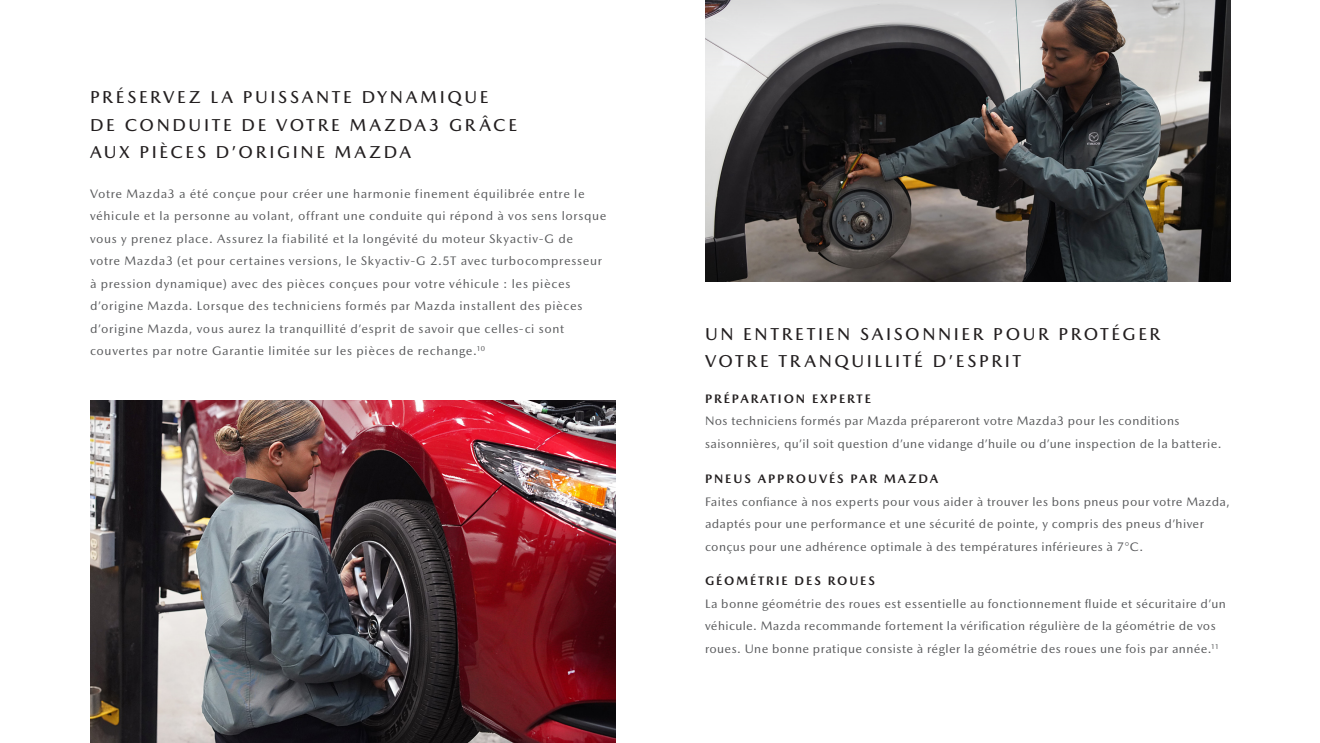
<style>
.page{position:relative;width:1320px;height:743px;background:#fff}
.page>*{position:absolute;margin:0;border:0;box-sizing:border-box;transform-origin:0 0}
.t1{font:500 17.5px/27.5px "Mazda Type";letter-spacing:.15em;color:#231f20}
.t2{font:12.5px/22.5px "Mazda Type";letter-spacing:.04em;color:#57585a}
.t3{font:700 12.5px "Mazda Type";letter-spacing:.15em;color:#231f20}
</style>
<div class="page">
<img style="left:90px;top:400px;width:525px;height:342px">
<img style="left:705px;top:102px;width:525px;height:179px">
<svg style="left:705px;top:0;width:525px;height:102px;background:#8a8787"></svg>
<p class="t1" style="left:90px;top:83px;width:429px">PRÉSERVEZ LA PUISSANTE DYNAMIQUE<br>DE CONDUITE DE VOTRE MAZDA3 GRÂCE<br>AUX PIÈCES D’ORIGINE MAZDA</p>
<p class="t2" style="left:90px;top:182px;width:518px">Votre Mazda3 a été conçue pour créer une harmonie finement équilibrée entre le véhicule et la personne au volant, offrant une conduite qui répond à vos sens lorsque vous y prenez place. Assurez la fiabilité et la longévité du moteur Skyactiv-G de votre Mazda3 (et pour certaines versions, le Skyactiv-G 2.5T avec turbocompresseur à pression dynamique) avec des pièces conçues pour votre véhicule : les pièces d’origine Mazda. Lorsque des techniciens formés par Mazda installent des pièces d’origine Mazda, vous aurez la tranquillité d’esprit de savoir que celles-ci sont couvertes par notre Garantie limitée sur les pièces de rechange.<sup>10</sup></p>
<p class="t1" style="left:705px;top:319px;width:457px">UN ENTRETIEN SAISONNIER POUR PROTÉGER<br>VOTRE TRANQUILLITÉ D’ESPRIT</p>
<p class="t3" style="left:705px;top:391px;width:167px">PRÉPARATION EXPERTE</p>
<p class="t2" style="left:705px;top:409px;width:518px">Nos techniciens formés par Mazda prépareront votre Mazda3 pour les conditions saisonnières, qu’il soit question d’une vidange d’huile ou d’une inspection de la batterie.</p>
<p class="t3" style="left:705px;top:471px;width:235px">PNEUS APPROUVÉS PAR MAZDA</p>
<p class="t2" style="left:705px;top:490px;width:527px">Faites confiance à nos experts pour vous aider à trouver les bons pneus pour votre Mazda, adaptés pour une performance et une sécurité de pointe, y compris des pneus d’hiver conçus pour une adhérence optimale à des températures inférieures à 7°C.</p>
<p class="t3" style="left:705px;top:573px;width:171px">GÉOMÉTRIE DES ROUES</p>
<p class="t2" style="left:705px;top:592px;width:522px">La bonne géométrie des roues est essentielle au fonctionnement fluide et sécuritaire d’un véhicule. Mazda recommande fortement la vérification régulière de la géométrie de vos roues. Une bonne pratique consiste à régler la géométrie des roues une fois par année.<sup>11</sup></p>
</div>
